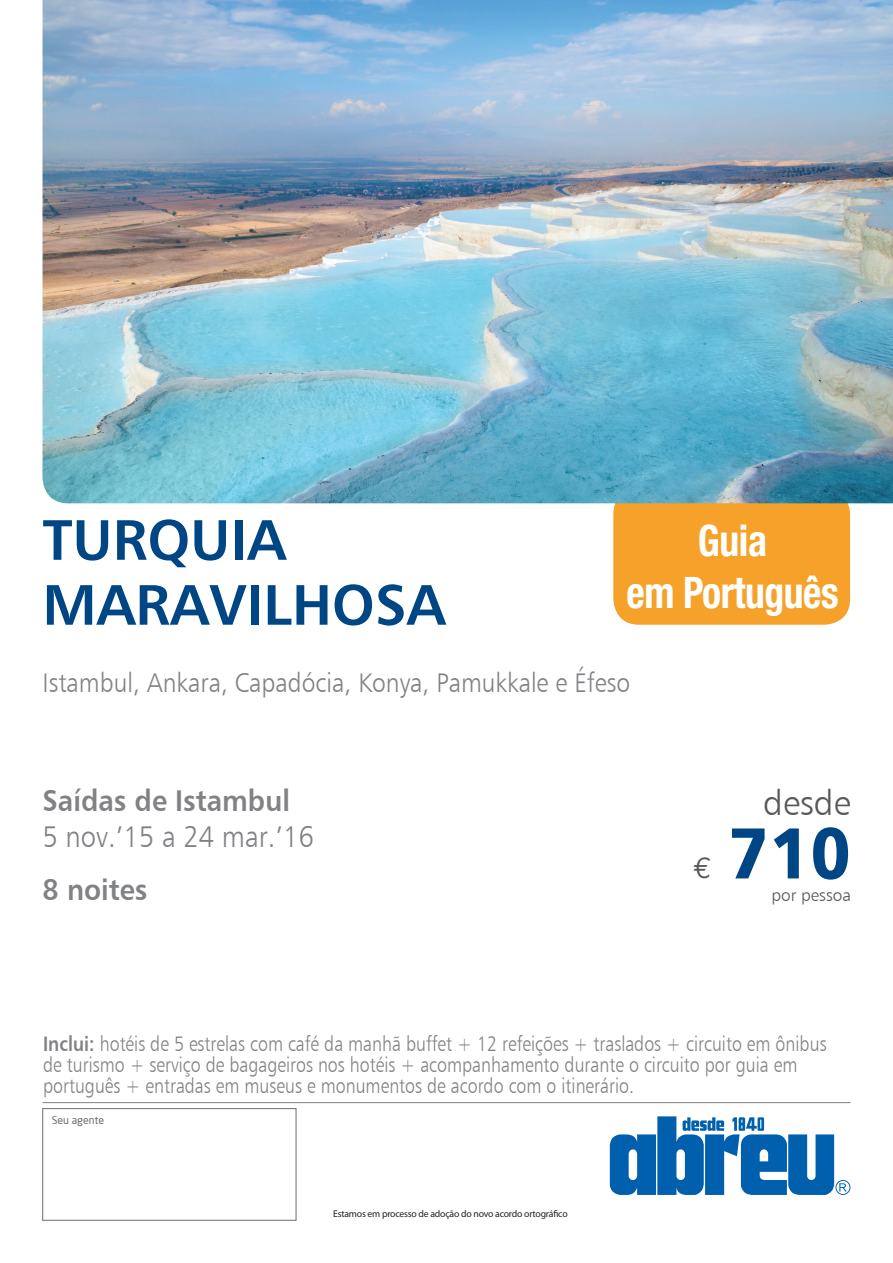
<style>
.page{position:relative;width:893px;height:1263px;background:#fff}
.page>*{position:absolute;margin:0;border:0;box-sizing:border-box;transform-origin:0 0}
.t1{font:72px "Humanist 777 BT Black B";color:#004684;scale:.91 1}
.t2{font:57px/64.9px "Humanist 777 BT Bold B";color:#004684}
.t3{font:700 condensed 43.5px/52.2px "Helvetica Neue";letter-spacing:-.01em;color:#fff;text-align:center;scale:.91 1}
.t4{font:34.95px "Humanist 777 BT Light B";color:#57585a}
.t5{font:30px "Humanist 777 BT Bold B";color:#808285;scale:.91 1}
.t6{font:30px "Humanist 777 BT Light B";color:#808285;scale:.91 1}
.t7{font:30px "Euro Mono";color:#57585a}
.t8{font:27px "Humanist 777 BT Light B";color:#808285;scale:.91 1}
.t9{font:21px/21px "Humanist 777 BT Light B";color:#808285;scale:.85 1}
.t10{font:17.1px "Humanist 777 BT Light B";color:#57585a}
.t11{font:10.5px "Neo Sans";color:#6c6d70}
.t12{font:9.75px "Myriad Pro";letter-spacing:-.02em;color:#231f20}
.s1{font-family:"Humanist 777 BT Bold B"}
</style>
<div class="page">
<hr style="left:43px;top:1102px;width:807px;height:1px;background:#808285">
<div style="left:43px;top:1108px;width:253px;height:112px;border:1px solid #6c6d70"></div>
<div style="left:613px;top:489px;width:237px;height:136px;background:#f6a22a;border-radius:26px"></div>
<img style="left:43px;top:0;width:850px;height:503px">
<svg style="left:610px;top:1116px;width:240px;height:79px"></svg>
<h2 class="t2" style="left:43px;top:506px;width:404px">TURQUIA<br>MARAVILHOSA</h2>
<h3 class="t3" style="left:626px;top:514px;width:235px">Guia<br>em Português</h3>
<p class="t8" style="left:43px;top:666px;width:647px">Istambul, Ankara, Capadócia, Konya, Pamukkale e Éfeso</p>
<h3 class="t5" style="left:43px;top:782px;width:273px">Saídas de Istambul</h3>
<h3 class="t6" style="left:43px;top:818px;width:300px">5 nov.’15 a 24 mar.’16</h3>
<h3 class="t5" style="left:43px;top:871px;width:117px">8 noites</h3>
<h3 class="t7" style="left:694px;top:850px;width:20px">€</h3>
<h3 class="t4" style="left:763px;top:782px;width:89px">desde</h3>
<h1 class="t1" style="left:729px;top:807px;width:135px">710</h1>
<p class="t10" style="left:771px;top:884px;width:81px">por pessoa</p>
<p class="t9" style="left:43px;top:1033px;width:923px"><span class="s1">Inclui:</span> hotéis de 5 estrelas com café da manhã buffet + 12 refeições + traslados + circuito em ônibus de turismo + serviço de bagageiros nos hotéis + acompanhamento durante o circuito por guia em português + entradas em museus e monumentos de acordo com o itinerário.</p>
<p class="t11" style="left:52px;top:1114px;width:54px">Seu agente</p>
<p class="t12" style="left:333px;top:1208px;width:236px">Estamos em processo de adoção do novo acordo ortográfico</p>
</div>
